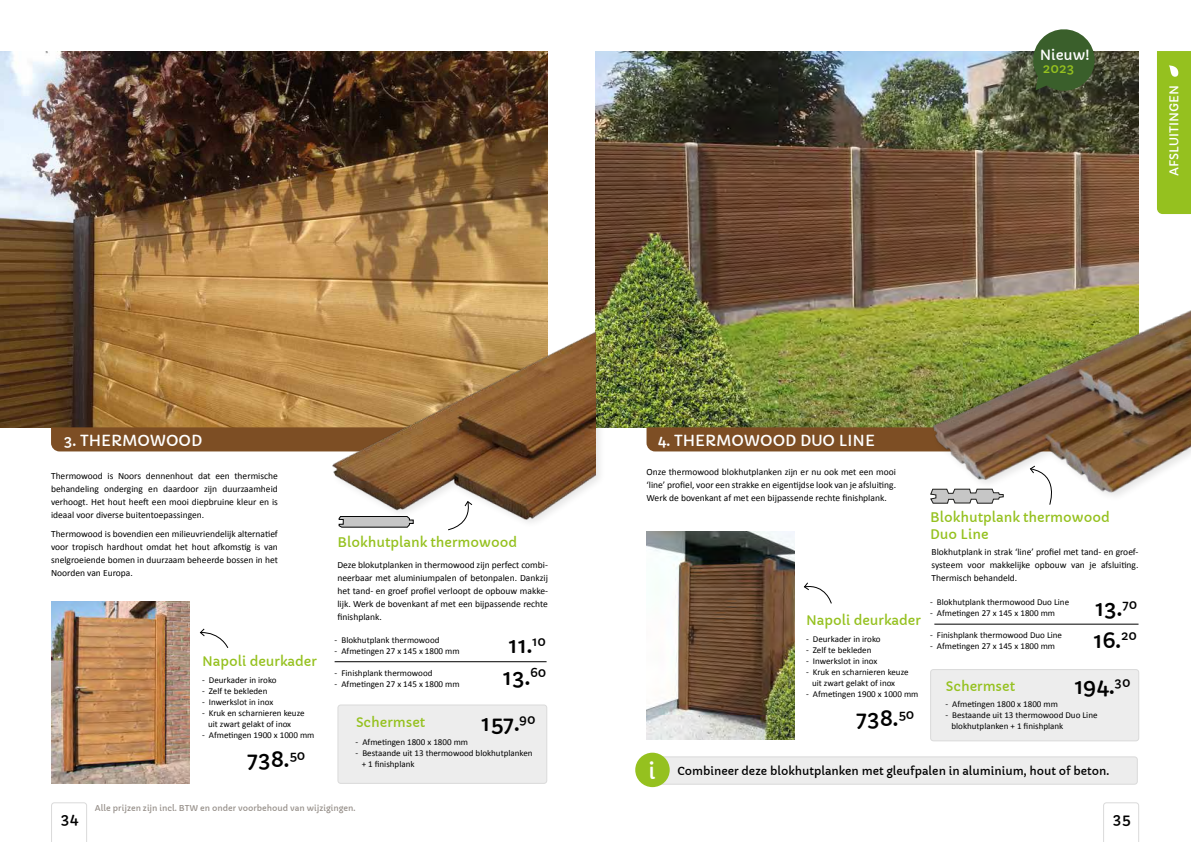
<style>
.page{position:relative;width:1191px;height:842px;background:#fff}
.page>*{position:absolute;margin:0;border:0;box-sizing:border-box;transform-origin:0 0}
.t1{font:22px/31.5px "Capriola";color:#000}
.t2{font:21.8px "Capriola";color:#fff}
.t3{font:15px "Capriola";color:#fff}
.t4{font:15px "Capriola";color:#000}
.t5{font:13.8px "Capriola";letter-spacing:-.01em;color:#fff}
.t6{font:13px/17px "Capriola";color:#95c11f}
.t7{font:12px "Capriola";color:#fff}
.t8{font:11px "Capriola";color:#000}
.t9{font:9.5px/13px "Calibri";color:#000;text-align:justify}
.t10{font:9px/11px "Calibri";color:#000}
.t11{font:8px "Capriola";color:#97908a}
</style>
<div class="page">
<svg style="left:51px;top:802px;width:36px;height:40px"></svg>
<svg style="left:1103px;top:802px;width:36px;height:40px"></svg>
<img style="left:0;top:51px;width:547px;height:376px">
<div style="left:1157px;top:51px;width:34px;height:163px;background:#95c11f"></div>
<hr style="left:334px;top:661px;width:212px;height:1px;background:#000">
<div style="left:338px;top:705px;width:209px;height:78px;background:#ededed;border-radius:3px"></div>
<div style="left:337px;top:704px;width:210px;height:80px;border:1px solid #dadada;border-radius:3px"></div>
<div style="left:649px;top:757px;width:488px;height:27px;background:#ededed;border-radius:3px"></div>
<div style="left:648px;top:756px;width:489px;height:29px;border:1px solid #dadada;border-radius:3px"></div>
<div style="left:635px;top:753px;width:34px;height:34px;background:#95c11f;border-radius:50%"></div>
<img style="left:595px;top:51px;width:543px;height:376px">
<div style="left:51px;top:427px;width:272px;height:24px;background:#7d4e24"></div>
<div style="left:330px;top:329px;width:276px;height:200px;background:#000;opacity:.1"></div>
<img style="left:323px;top:331px;width:273px;height:198px">
<div style="left:646px;top:427px;width:269px;height:24px;background:#7d4e24"></div>
<img style="left:915px;top:289px;width:276px;height:208px">
<hr style="left:934px;top:624px;width:204px;height:1px;background:#000">
<div style="left:930px;top:669px;width:208px;height:72px;background:#ededed;border-radius:3px"></div>
<div style="left:930px;top:669px;width:209px;height:72px;border:1px solid #dadada;border-radius:3px"></div>
<svg style="left:199px;top:628px;width:30px;height:20px"></svg>
<img style="left:51px;top:601px;width:138px;height:183px">
<img style="left:646px;top:531px;width:148px;height:208px">
<svg style="left:804px;top:582px;width:28px;height:22px"></svg>
<svg style="left:339px;top:516px;width:74px;height:11px"></svg>
<svg style="left:930px;top:489px;width:73px;height:14px"></svg>
<svg style="left:447px;top:500px;width:26px;height:31px"></svg>
<svg style="left:1029px;top:29px;width:69px;height:66px;background:#566f48"></svg>
<h3 class="t5" style="left:1039px;top:46px;width:51px">Nieuw!</h3>
<h3 class="t6" style="left:1043px;top:60px;width:33px">2023</h3>
<p class="t7" style="left:1166px;top:176px;width:92px;rotate:-90deg">AFSLUITINGEN</p>
<h3 class="t3" style="left:64px;top:431px;width:140px">3. THERMOWOOD</h3>
<h3 class="t3" style="left:658px;top:431px;width:219px">4. THERMOWOOD DUO LINE</h3>
<p class="t9" style="left:51px;top:469px;width:228px">Thermowood is Noors dennenhout dat een thermische behandeling onderging en daardoor zijn duurzaamheid verhoogt. Het hout heeft een mooi diepbruine kleur en is ideaal voor diverse buitentoepassingen.</p>
<p class="t9" style="left:51px;top:527px;width:228px">Thermowood is bovendien een milieuvriendelijk alternatief voor tropisch hardhout omdat het hout afkomstig is van snelgroeiende bomen in duurzaam beheerde bossen in het Noorden van Europa.</p>
<h3 class="t6" style="left:202px;top:653px;width:116px">Napoli deurkader</h3>
<p class="t10" style="left:202px;top:674px;width:76px">- Deurkader in iroko</p>
<p class="t10" style="left:202px;top:685px;width:67px">- Zelf te bekleden</p>
<p class="t10" style="left:202px;top:696px;width:73px">- Inwerkslot in inox</p>
<p class="t10" style="left:208px;top:707px;width:98px;text-indent:-6px">- Kruk en scharnieren keuze uit zwart gelakt of inox</p>
<p class="t10" style="left:202px;top:729px;width:114px">- Afmetingen 1900 x 1000 mm</p>
<h1 class="t1" style="left:247px;top:743px;width:60px">738.<sup>50</sup></h1>
<h3 class="t6" style="left:337px;top:534px;width:181px">Blokhutplank thermowood</h3>
<p class="t9" style="left:337px;top:558px;width:212px">Deze blokutplanken in thermowood zijn perfect combi&shy;neerbaar met aluminiumpalen of betonpalen. Dankzij het tand- en groef profiel verloopt de opbouw makke&shy;lijk. Werk de bovenkant af met een bijpassende rechte finishplank.</p>
<p class="t10" style="left:334px;top:634px;width:106px">- Blokhutplank thermowood</p>
<p class="t10" style="left:334px;top:645px;width:126px">- Afmetingen 27 x 145 x 1800 mm</p>
<p class="t10" style="left:334px;top:667px;width:99px">- Finishplank thermowood</p>
<p class="t10" style="left:334px;top:678px;width:126px">- Afmetingen 27 x 145 x 1800 mm</p>
<h3 class="t6" style="left:356px;top:714px;width:71px">Schermset</h3>
<p class="t10" style="left:355px;top:736px;width:114px">- Afmetingen 1800 x 1800 mm</p>
<p class="t10" style="left:362px;top:747px;width:172px;text-indent:-6px">- Bestaande uit 13 thermowood blokhutplanken + 1 finishplank</p>
<h1 class="t1" style="left:503px;top:630px;width:45px">11.<sup>10<br></sup>13.<sup>60</sup></h1>
<h1 class="t1" style="left:481px;top:708px;width:56px">157.<sup>90</sup></h1>
<p class="t9" style="left:646px;top:465px;width:251px">Onze thermowood blokhutplanken zijn er nu ook met een mooi ‘line’ profiel, voor een strakke en eigentijdse look van je afsluiting.<br>Werk de bovenkant af met een bijpassende rechte finishplank.</p>
<h3 class="t6" style="left:806px;top:612px;width:116px">Napoli deurkader</h3>
<p class="t10" style="left:806px;top:633px;width:76px">- Deurkader in iroko</p>
<p class="t10" style="left:806px;top:644px;width:67px">- Zelf te bekleden</p>
<p class="t10" style="left:806px;top:655px;width:73px">- Inwerkslot in inox</p>
<p class="t10" style="left:812px;top:666px;width:98px;text-indent:-6px">- Kruk en scharnieren keuze uit zwart gelakt of inox</p>
<p class="t10" style="left:806px;top:688px;width:114px">- Afmetingen 1900 x 1000 mm</p>
<h1 class="t1" style="left:856px;top:702px;width:60px">738.<sup>50</sup></h1>
<h3 class="t6" style="left:930px;top:508px;width:181px">Blokhutplank thermowood<br>Duo Line</h3>
<p class="t9" style="left:931px;top:545px;width:208px">Blokhutplank in strak ‘line’ profiel met tand- en groef&shy;systeem voor makkelijke opbouw van je afsluiting.<br>Thermisch behandeld.</p>
<p class="t10" style="left:930px;top:596px;width:140px">- Blokhutplank thermowood Duo Line</p>
<p class="t10" style="left:930px;top:607px;width:126px">- Afmetingen 27 x 145 x 1800 mm</p>
<p class="t10" style="left:930px;top:629px;width:133px">- Finishplank thermowood Duo Line</p>
<p class="t10" style="left:930px;top:640px;width:126px">- Afmetingen 27 x 145 x 1800 mm</p>
<h3 class="t6" style="left:945px;top:678px;width:71px">Schermset</h3>
<p class="t10" style="left:945px;top:698px;width:114px">- Afmetingen 1800 x 1800 mm</p>
<p class="t10" style="left:951px;top:709px;width:147px;text-indent:-6px">- Bestaande uit 13 thermowood Duo Line blokhutplanken + 1 finishplank</p>
<h1 class="t1" style="left:1093px;top:593px;width:45px">13.<sup>70<br></sup>16.<sup>20</sup></h1>
<h1 class="t1" style="left:1074px;top:671px;width:58px">194.<sup>30</sup></h1>
<h2 class="t2" style="left:648px;top:757px;width:9px">i</h2>
<p class="t8" style="left:677px;top:764px;width:433px">Combineer deze blokhutplanken met gleufpalen in aluminium, hout of beton.</p>
<p class="t11" style="left:95px;top:803px;width:262px">Alle prijzen zijn incl. BTW en onder voorbehoud van wijzigingen.</p>
<h3 class="t4" style="left:61px;top:809px;width:19px">34</h3>
<h3 class="t4" style="left:1113px;top:809px;width:19px">35</h3>
</div>
